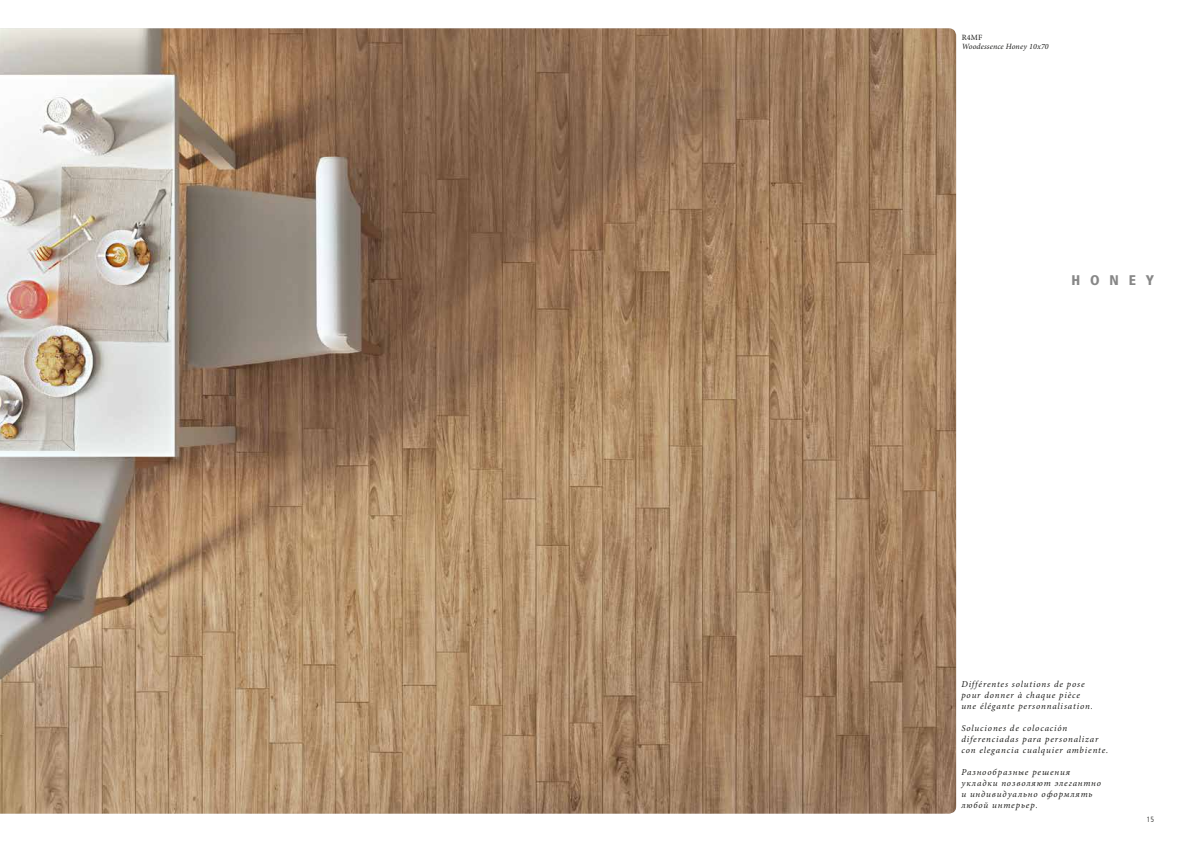
<style>
.page{position:relative;width:1191px;height:842px;background:#fff}
.page>*{position:absolute;margin:0;border:0;box-sizing:border-box;transform-origin:0 0}
.t1{font:900 condensed 14px "Frutiger LT Com";letter-spacing:.7em;color:#878787}
.t2{font:italic 9px/11px "Minion Pro";letter-spacing:.095em;color:#1d1d1b}
.t3{font:italic 8px "Minion Pro";letter-spacing:.015em;color:#1d1d1b}
.t4{font:8px "Minion Pro";color:#1d1d1b}
.t5{font:300 condensed 7.5px "Frutiger LT Com";color:#1d1d1b}
</style>
<div class="page">
<img style="left:0;top:28px;width:956px;height:786px">
<p class="t4" style="left:961px;top:32px;width:22px">R4MF</p>
<p class="t3" style="left:961px;top:42px;width:88px">Woodessence Honey 10x70</p>
<h1 class="t1" style="left:1071px;top:272px;width:84px">HONEY</h1>
<p class="t2" style="left:961px;top:679px;width:133px">Différentes solutions de pose pour donner à chaque pièce une élégante personnalisation.</p>
<p class="t2" style="left:961px;top:723px;width:148px">Soluciones de colocación diferenciadas para personalizar con elegancia cualquier ambiente.</p>
<p class="t2" style="left:961px;top:767px;width:141px">Разнообразные решения укладки позволяют элегантно и индивидуально оформлять любой интерьер.</p>
<p class="t5" style="left:1146px;top:815px;width:9px">15</p>
</div>
